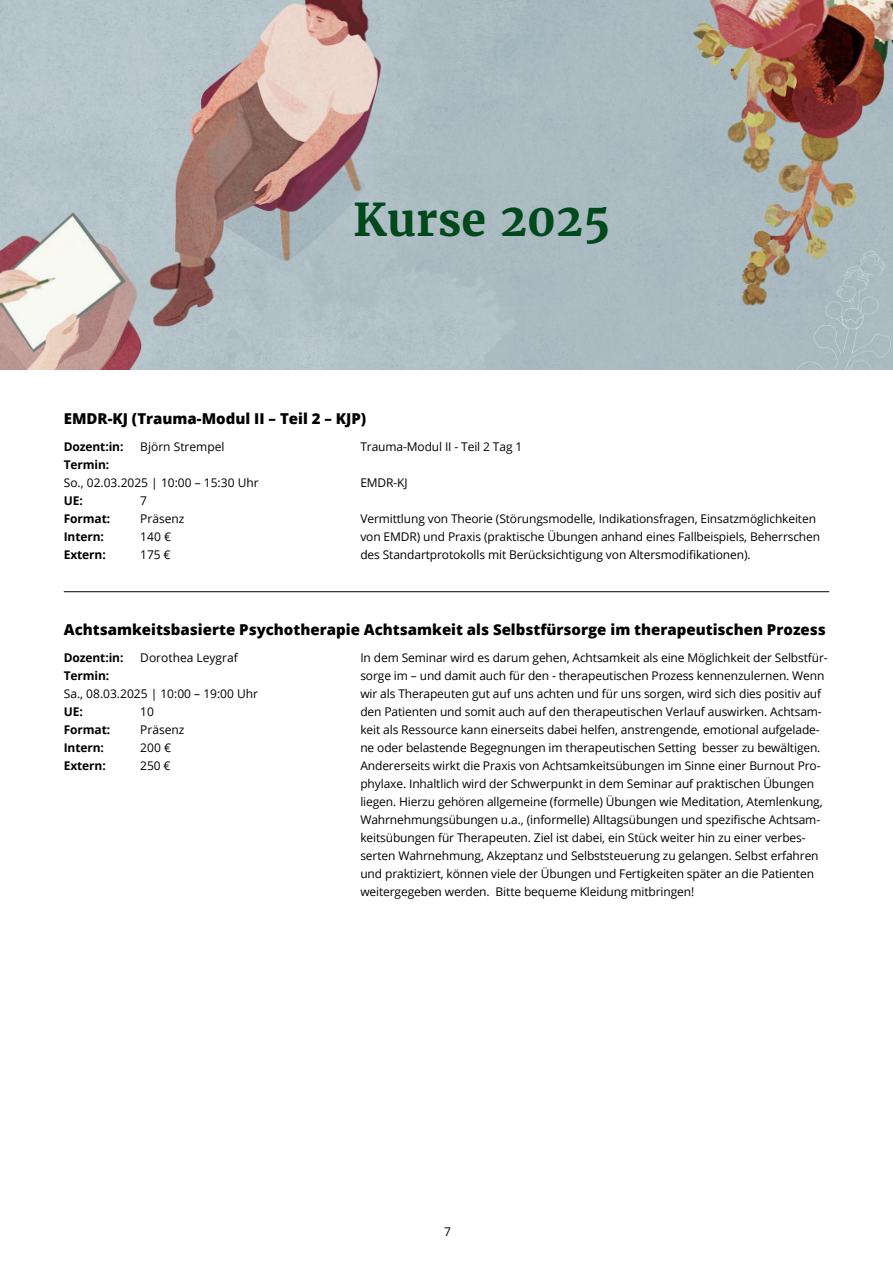
<style>
.page{position:relative;width:893px;height:1263px;background:#fff}
.page>*{position:absolute;margin:0;border:0;box-sizing:border-box;transform-origin:0 0}
.t1{font:700 45px "Merriweather";color:#00491d}
.t2{font:800 15px "Open Sans";color:#000}
.t3{font:12px/18px "Open Sans";letter-spacing:-.01em;color:#000}
.t4{font:700 12px "Open Sans";letter-spacing:-.01em;color:#000}
</style>
<div class="page">
<img style="left:0;top:0;width:893px;height:370px">
<hr style="left:64px;top:591px;width:765px;height:1px;background:#000">
<h1 class="t1" style="left:353px;top:191px;width:259px">Kurse 2025</h1>
<p class="t2" style="left:64px;top:407px;width:304px">EMDR-KJ (Trauma-Modul II – Teil 2 – KJP)</p>
<p class="t3" style="left:360px;top:438px;width:163px">Trauma-Modul II - Teil 2 Tag 1</p>
<p class="t3" style="left:360px;top:474px;width:49px">EMDR-KJ</p>
<p class="t3" style="left:360px;top:510px;width:461px">Vermittlung von Theorie (Störungsmodelle, Indikationsfragen, Einsatzmöglichkeiten von EMDR) und Praxis (praktische Übungen anhand eines Fallbeispiels, Beherrschen des Standartprotokolls mit Berücksichtigung von Altersmodifikationen).</p>
<p class="t4" style="left:64px;top:439px;width:61px">Dozent:in:</p>
<p class="t3" style="left:140px;top:438px;width:86px">Björn Strempel</p>
<p class="t4" style="left:64px;top:457px;width:47px">Termin:</p>
<p class="t3" style="left:64px;top:474px;width:196px">So., 02.03.2025 | 10:00 – 15:30 Uhr</p>
<p class="t4" style="left:64px;top:493px;width:20px">UE:</p>
<p class="t3" style="left:140px;top:492px;width:8px">7</p>
<p class="t4" style="left:64px;top:511px;width:48px">Format:</p>
<p class="t3" style="left:140px;top:510px;width:46px">Präsenz</p>
<p class="t4" style="left:64px;top:529px;width:42px">Intern:</p>
<p class="t3" style="left:140px;top:528px;width:32px">140 €</p>
<p class="t4" style="left:64px;top:547px;width:43px">Extern:</p>
<p class="t3" style="left:140px;top:546px;width:32px">175 €</p>
<p class="t2" style="left:64px;top:618px;width:764px">Achtsamkeitsbasierte Psychotherapie Achtsamkeit als Selbstfürsorge im therapeutischen Prozess</p>
<p class="t3" style="left:360px;top:648px;width:469px">In dem Seminar wird es darum gehen, Achtsamkeit als eine Möglichkeit der Selbstfür&shy;sorge im – und damit auch für den - therapeutischen Prozess kennenzulernen. Wenn wir als Therapeuten gut auf uns achten und für uns sorgen, wird sich dies positiv auf den Patienten und somit auch auf den therapeutischen Verlauf auswirken. Achtsam&shy;keit als Ressource kann einerseits dabei helfen, anstrengende, emotional aufgelade&shy;ne oder belastende Begegnungen im therapeutischen Setting besser zu bewältigen.<br>Andererseits wirkt die Praxis von Achtsamkeitsübungen im Sinne einer Burnout Pro&shy;phylaxe. Inhaltlich wird der Schwerpunkt in dem Seminar auf praktischen Übungen liegen. Hierzu gehören allgemeine (formelle) Übungen wie Meditation, Atemlenkung, Wahrnehmungsübungen u.a., (informelle) Alltagsübungen und spezifische Achtsam&shy;keitsübungen für Therapeuten. Ziel ist dabei, ein Stück weiter hin zu einer verbes&shy;serten Wahrnehmung, Akzeptanz und Selbststeuerung zu gelangen. Selbst erfahren und praktiziert, können viele der Übungen und Fertigkeiten später an die Patienten weitergegeben werden. Bitte bequeme Kleidung mitbringen!</p>
<p class="t4" style="left:64px;top:649px;width:61px">Dozent:in:</p>
<p class="t3" style="left:140px;top:648px;width:99px">Dorothea Leygraf</p>
<p class="t4" style="left:64px;top:667px;width:47px">Termin:</p>
<p class="t3" style="left:64px;top:684px;width:196px">Sa., 08.03.2025 | 10:00 – 19:00 Uhr</p>
<p class="t4" style="left:64px;top:703px;width:20px">UE:</p>
<p class="t3" style="left:140px;top:702px;width:15px">10</p>
<p class="t4" style="left:64px;top:721px;width:48px">Format:</p>
<p class="t3" style="left:140px;top:720px;width:46px">Präsenz</p>
<p class="t4" style="left:64px;top:739px;width:42px">Intern:</p>
<p class="t3" style="left:140px;top:738px;width:32px">200 €</p>
<p class="t4" style="left:64px;top:757px;width:43px">Extern:</p>
<p class="t3" style="left:140px;top:756px;width:32px">250 €</p>
<p class="t3" style="left:444px;top:1222px;width:8px">7</p>
</div>
